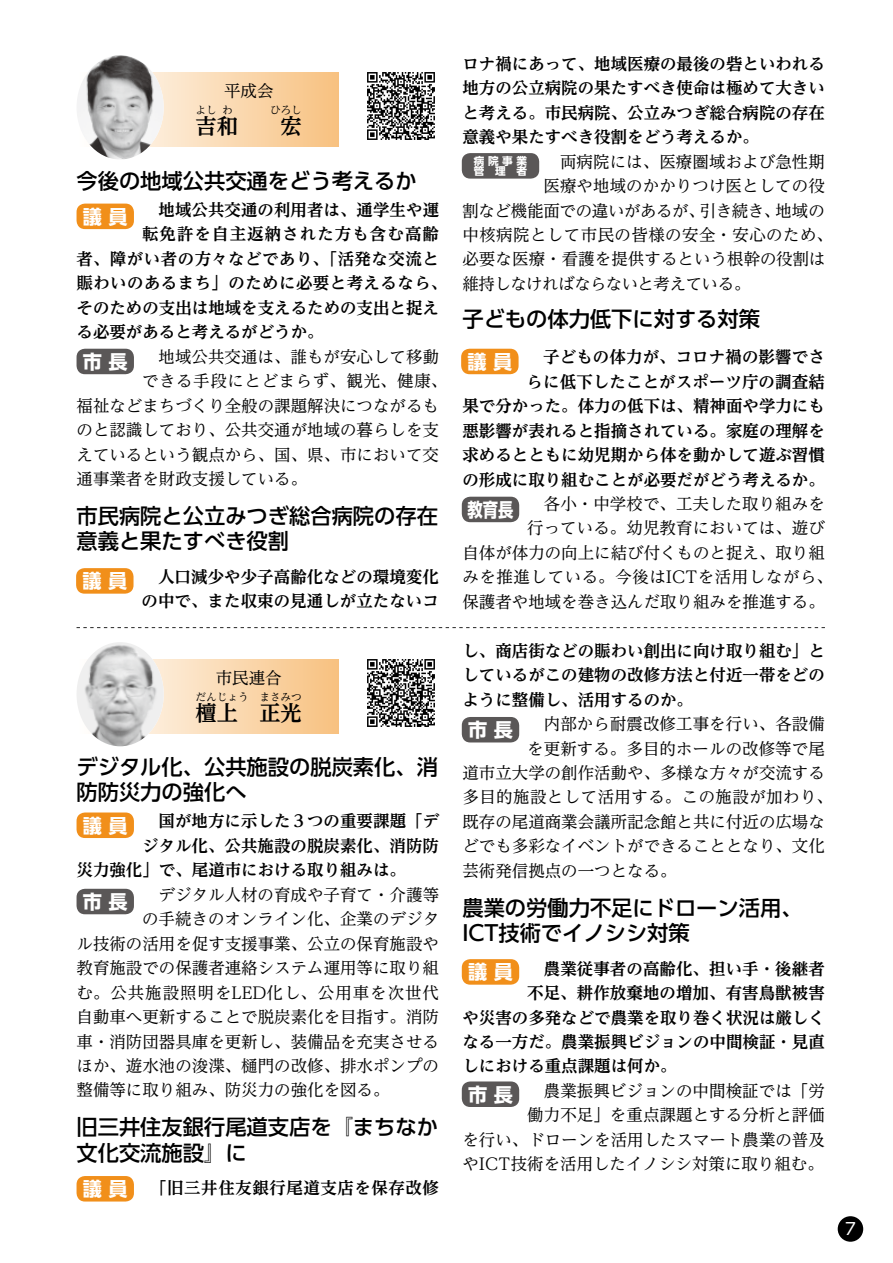
<style>
.page{position:relative;width:893px;height:1263px;background:#fff}
.page>*{position:absolute;margin:0;border:0;box-sizing:border-box;transform-origin:0 0}
.t1{font:500 21.3px/25.5px "UD Shin Go Pr 6 N";color:#000}
.t2{font:700 21.3px "UD Reimin Pr 6 N";color:#000}
.t3{font:700 19.2px "UD Shin Go Pr 6 N";color:#fff}
.t4{font:700 19.2px "UD Shin Go Pr 6 N";color:#fff;scale:.8 1}
.t5{font:16.5px/24.5px "UD Reimin Pr 6 N";color:#000;text-align:right}
.t6{font:700 16.5px/24.5px "UD Reimin Pr 6 N";color:#000;text-align:justify}
.t7{font:16.5px "UD Reimin Pr 6 N";letter-spacing:.025em;color:#000}
.t8{font:16.5px "UD Reimin Pr 6 N";letter-spacing:-.02em;color:#000}
.t9{font:16.5px "UD Reimin Pr 6 N";letter-spacing:.035em;color:#000}
.t10{font:700 16.5px "UD Reimin Pr 6 N";letter-spacing:.03em;color:#000}
.t11{font:700 16.5px "UD Reimin Pr 6 N";letter-spacing:.025em;color:#000}
.t12{font:16.5px "UD Reimin Pr 6 N";letter-spacing:.06em;color:#000}
.t13{font:16.5px "UD Reimin Pr 6 N";letter-spacing:.04em;color:#000}
.t14{font:700 16.5px "UD Reimin Pr 6 N";letter-spacing:.035em;color:#000}
.t15{font:16.5px "UD Reimin Pr 6 N";letter-spacing:-.03em;color:#000}
.t16{font:700 16.5px "UD Reimin Pr 6 N";letter-spacing:.065em;color:#000}
.t17{font:16.5px "UD Shin Go Pr 6 N";color:#fff}
.t18{font:700 10.65px "UD Reimin Pr 6 N";color:#000}
.t19{font:700 10.65px/10.6px "UD Shin Go Pr 6 N";color:#fff}
</style>
<div class="page">
<div style="left:838px;top:1216px;width:25px;height:26px;background:#000;border-radius:50%"></div>
<svg style="left:77px;top:627px;width:748px;height:1px"></svg>
<img style="left:367px;top:72px;width:68px;height:68px">
<img style="left:367px;top:659px;width:68px;height:68px">
<div style="left:77px;top:204px;width:57px;height:25px;background:#f18f1a;border-radius:9px"></div>
<div style="left:77px;top:812px;width:57px;height:26px;background:#f18f1a;border-radius:9px"></div>
<div style="left:77px;top:1176px;width:57px;height:25px;background:#f18f1a;border-radius:9px"></div>
<div style="left:462px;top:959px;width:57px;height:26px;background:#f18f1a;border-radius:9px"></div>
<div style="left:461px;top:349px;width:58px;height:25px;background:#f18f1a;border-radius:9px"></div>
<div style="left:76px;top:568px;width:58px;height:26px;background:#f18f1a;border-radius:9px"></div>
<div style="left:77px;top:349px;width:57px;height:25px;background:#5a5757;border-radius:9px"></div>
<div style="left:77px;top:889px;width:57px;height:25px;background:#5a5757;border-radius:9px"></div>
<div style="left:462px;top:717px;width:57px;height:25px;background:#5a5757;border-radius:9px"></div>
<div style="left:462px;top:1081px;width:57px;height:26px;background:#5a5757;border-radius:9px"></div>
<div style="left:462px;top:497px;width:57px;height:25px;background:#5a5757;border-radius:9px"></div>
<div style="left:462px;top:153px;width:77px;height:26px;background:#5a5757;border-radius:9px"></div>
<svg style="left:164px;top:72px;width:174px;height:75px;background:#fad6aa"></svg>
<svg style="left:164px;top:659px;width:174px;height:74px;background:#fad6aa"></svg>
<img style="left:77px;top:55px;width:87px;height:104px">
<img style="left:77px;top:642px;width:87px;height:104px">
<p class="t5" style="left:224px;top:78px;width:51px">平成会</p>
<p class="t2" style="left:196px;top:108px;width:108px">吉和　　宏</p>
<p class="t18" style="left:196px;top:101px;width:23px">よし</p>
<p class="t18" style="left:222px;top:101px;width:12px">わ</p>
<p class="t18" style="left:270px;top:101px;width:33px">ひろし</p>
<p class="t1" style="left:77px;top:167px;width:342px">今後の地域公共交通をどう考えるか</p>
<p class="t6" style="left:142px;top:197px;width:299px">　地域公共交通の利用者は、通学生や運</p>
<p class="t16" style="left:142px;top:221px;width:298px">転免許を自主返納された方も含む高齢</p>
<p class="t10" style="left:77px;top:245px;width:364px">者、障がい者の方々などであり、「活発な交流と</p>
<p class="t11" style="left:77px;top:270px;width:372px">賑わいのあるまち」のために必要と考えるなら、</p>
<p class="t6" style="left:77px;top:295px;width:364px">そのための支出は地域を支えるための支出と捉え</p>
<p class="t6" style="left:77px;top:319px;width:249px">る必要があると考えるがどうか。</p>
<p class="t5" style="left:142px;top:344px;width:299px">　地域公共交通は、誰もが安心して移動</p>
<p class="t13" style="left:142px;top:367px;width:307px">できる手段にとどまらず、観光、健康、</p>
<p class="t5" style="left:77px;top:393px;width:364px">福祉などまちづくり全般の課題解決につながるも</p>
<p class="t5" style="left:77px;top:417px;width:364px">のと認識しており、公共交通が地域の暮らしを支</p>
<p class="t5" style="left:77px;top:441px;width:364px">えているという観点から、国、県、市において交</p>
<p class="t5" style="left:77px;top:466px;width:232px">通事業者を財政支援している。</p>
<p class="t3" style="left:83px;top:201px;width:46px">議 員</p>
<p class="t3" style="left:83px;top:346px;width:46px">市 長</p>
<p class="t1" style="left:77px;top:502px;width:363px">市民病院と公立みつぎ総合病院の存在意義と果たすべき役割</p>
<p class="t3" style="left:82px;top:565px;width:46px">議 員</p>
<p class="t6" style="left:142px;top:564px;width:299px">　人口減少や少子高齢化などの環境変化の中で、また収束の見通しが立たないコ</p>
<p class="t5" style="left:216px;top:665px;width:67px">市民連合</p>
<p class="t2" style="left:196px;top:695px;width:44px">檀上</p>
<p class="t18" style="left:196px;top:688px;width:55px">だんじょう</p>
<p class="t18" style="left:259px;top:688px;width:44px">まさみつ</p>
<p class="t2" style="left:259px;top:695px;width:44px">正光</p>
<p class="t1" style="left:77px;top:753px;width:363px">デジタル化、公共施設の脱炭素化、消防防災力の強化へ</p>
<p class="t6" style="left:142px;top:809px;width:299px">　国が地方に示した３つの重要課題「デ</p>
<p class="t6" style="left:142px;top:833px;width:299px">ジタル化、公共施設の脱炭素化、消防防</p>
<p class="t6" style="left:77px;top:858px;width:331px">災力強化」で、尾道市における取り組みは。</p>
<p class="t5" style="left:142px;top:882px;width:299px">　デジタル人材の育成や子育て・介護等</p>
<p class="t5" style="left:142px;top:906px;width:299px">の手続きのオンライン化、企業のデジタ</p>
<p class="t5" style="left:77px;top:931px;width:364px">ル技術の活用を促す支援事業、公立の保育施設や</p>
<p class="t5" style="left:77px;top:955px;width:364px">教育施設での保護者連絡システム運用等に取り組</p>
<p class="t12" style="left:77px;top:979px;width:364px">む。公共施設照明をLED化し、公用車を次世代</p>
<p class="t5" style="left:77px;top:1004px;width:364px">自動車へ更新することで脱炭素化を目指す。消防</p>
<p class="t5" style="left:77px;top:1028px;width:364px">車・消防団器具庫を更新し、装備品を充実させる</p>
<p class="t5" style="left:77px;top:1053px;width:364px">ほか、遊水池の浚渫、樋門の改修、排水ポンプの</p>
<p class="t5" style="left:77px;top:1077px;width:315px">整備等に取り組み、防災力の強化を図る。</p>
<p class="t3" style="left:83px;top:809px;width:46px">議 員</p>
<p class="t3" style="left:83px;top:886px;width:46px">市 長</p>
<p class="t1" style="left:77px;top:1114px;width:363px">旧三井住友銀行尾道支店を『まちなか文化交流施設』に</p>
<p class="t3" style="left:83px;top:1173px;width:46px">議 員</p>
<p class="t14" style="left:142px;top:1174px;width:299px">　「旧三井住友銀行尾道支店を保存改修</p>
<p class="t6" style="left:462px;top:51px;width:364px">ロナ禍にあって、地域医療の最後の砦といわれる地方の公立病院の果たすべき使命は極めて大きいと考える。市民病院、公立みつぎ総合病院の存在意義や果たすべき役割をどう考えるか。</p>
<p class="t5" style="left:543px;top:149px;width:283px">　両病院には、医療圏域および急性期</p>
<p class="t5" style="left:543px;top:173px;width:283px">医療や地域のかかりつけ医としての役</p>
<p class="t8" style="left:462px;top:197px;width:364px">割など機能面での違いがあるが、引き続き、地域の</p>
<p class="t7" style="left:462px;top:221px;width:372px">中核病院として市民の皆様の安全・安心のため、</p>
<p class="t5" style="left:462px;top:246px;width:364px">必要な医療・看護を提供するという根幹の役割は</p>
<p class="t15" style="left:462px;top:270px;width:290px">維持しなければならないと考えている。</p>
<p class="t19" style="left:474px;top:155px;width:55px">病 院 事 業管　理　者</p>
<p class="t1" style="left:462px;top:306px;width:299px">子どもの体力低下に対する対策</p>
<p class="t6" style="left:462px;top:344px;width:364px;text-align:right">　子どもの体力が、コロナ禍の影響でさ<br>らに低下したことがスポーツ庁の調査結<br>果で分かった。体力の低下は、精神面や学力にも悪影響が表れると指摘されている。家庭の理解を求めるとともに幼児期から体を動かして遊ぶ習慣の形成に取り組むことが必要だがどう考えるか。</p>
<p class="t5" style="left:527px;top:491px;width:299px">　各小・中学校で、工夫した取り組みを</p>
<p class="t5" style="left:527px;top:515px;width:299px">行っている。幼児教育においては、遊び</p>
<p class="t5" style="left:462px;top:540px;width:364px">自体が体力の向上に結び付くものと捉え、取り組</p>
<p class="t9" style="left:462px;top:564px;width:372px">みを推進している。今後はICTを活用しながら、</p>
<p class="t5" style="left:462px;top:589px;width:364px">保護者や地域を巻き込んだ取り組みを推進する。</p>
<p class="t6" style="left:462px;top:638px;width:364px">し、商店街などの賑わい創出に向け取り組む」としているがこの建物の改修方法と付近一帯をどのように整備し、活用するのか。</p>
<p class="t5" style="left:527px;top:711px;width:299px">　内部から耐震改修工事を行い、各設備</p>
<p class="t5" style="left:527px;top:735px;width:299px">を更新する。多目的ホールの改修等で尾</p>
<p class="t5" style="left:462px;top:760px;width:364px">道市立大学の創作活動や、多様な方々が交流する</p>
<p class="t7" style="left:462px;top:784px;width:372px">多目的施設として活用する。この施設が加わり、</p>
<p class="t5" style="left:462px;top:809px;width:364px">既存の尾道商業会議所記念館と共に付近の広場な</p>
<p class="t5" style="left:462px;top:833px;width:364px">どでも多彩なイベントができることとなり、文化</p>
<p class="t5" style="left:462px;top:858px;width:216px">芸術発信拠点の一つとなる。</p>
<p class="t3" style="left:468px;top:346px;width:46px">議 員</p>
<p class="t4" style="left:468px;top:494px;width:59px">教育長</p>
<p class="t3" style="left:468px;top:714px;width:46px">市 長</p>
<p class="t1" style="left:462px;top:894px;width:342px">農業の労働力不足にドローン活用、<br>ICT技術でイノシシ対策</p>
<p class="t6" style="left:527px;top:956px;width:299px">　農業従事者の高齢化、担い手・後継者</p>
<p class="t6" style="left:527px;top:980px;width:299px">不足、耕作放棄地の増加、有害鳥獣被害</p>
<p class="t6" style="left:462px;top:1005px;width:364px">や災害の多発などで農業を取り巻く状況は厳しく</p>
<p class="t6" style="left:462px;top:1029px;width:364px">なる一方だ。農業振興ビジョンの中間検証・見直</p>
<p class="t6" style="left:462px;top:1054px;width:216px">しにおける重点課題は何か。</p>
<p class="t5" style="left:462px;top:1078px;width:364px">　農業振興ビジョンの中間検証では「労<br>働力不足」を重点課題とする分析と評価<br>を行い、ドローンを活用したスマート農業の普及やICT技術を活用したイノシシ対策に取り組む。</p>
<p class="t3" style="left:468px;top:956px;width:46px">議 員</p>
<p class="t3" style="left:468px;top:1078px;width:46px">市 長</p>
<p class="t17" style="left:845px;top:1215px;width:12px">7</p>
</div>
